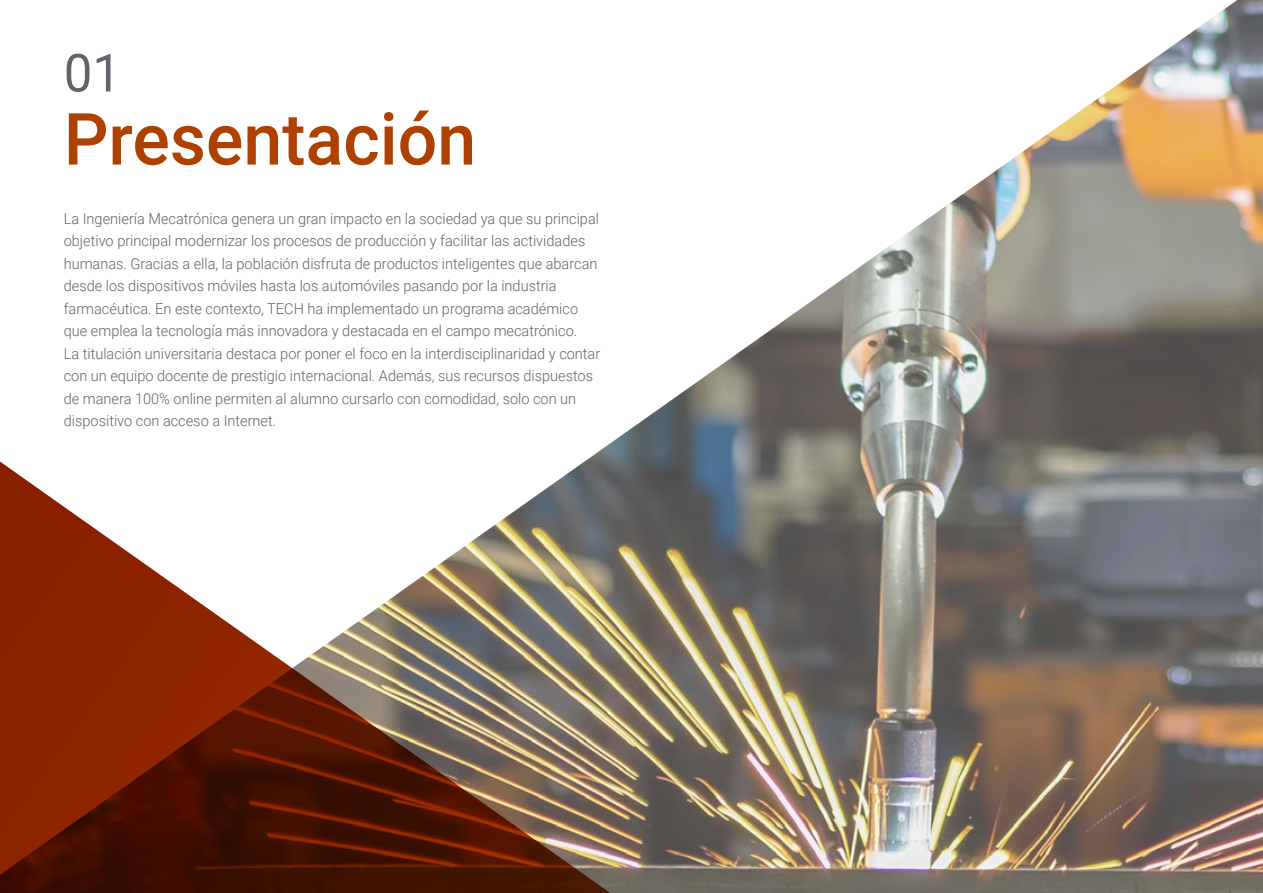
<style>
.page{position:relative;width:1263px;height:893px;background:#fff}
.page>*{position:absolute;margin:0;border:0;box-sizing:border-box;transform-origin:0 0}
.t1{font:500 72px "Roboto";color:#ae4000}
.t2{font:52.5px "Roboto";color:#61646a}
.t3{font:300 15px/22.5px "Roboto";color:#61646a}
</style>
<div class="page">
<img style="left:606px;top:0;width:657px;height:893px">
<svg style="left:0;top:446px;width:640px;height:447px"></svg>
<h2 class="t2" style="left:64px;top:36px;width:59px">01</h2>
<h1 class="t1" style="left:64px;top:89px;width:414px">Presentación</h1>
<p class="t3" style="left:64px;top:207px;width:538px">La Ingeniería Mecatrónica genera un gran impacto en la sociedad ya que su principal objetivo principal modernizar los procesos de producción y facilitar las actividades humanas. Gracias a ella, la población disfruta de productos inteligentes que abarcan desde los dispositivos móviles hasta los automóviles pasando por la industria farmacéutica. En este contexto, TECH ha implementado un programa académico que emplea la tecnología más innovadora y destacada en el campo mecatrónico.<br>La titulación universitaria destaca por poner el foco en la interdisciplinaridad y contar con un equipo docente de prestigio internacional. Además, sus recursos dispuestos de manera 100% online permiten al alumno cursarlo con comodidad, solo con un dispositivo con acceso a Internet.</p>
</div>
